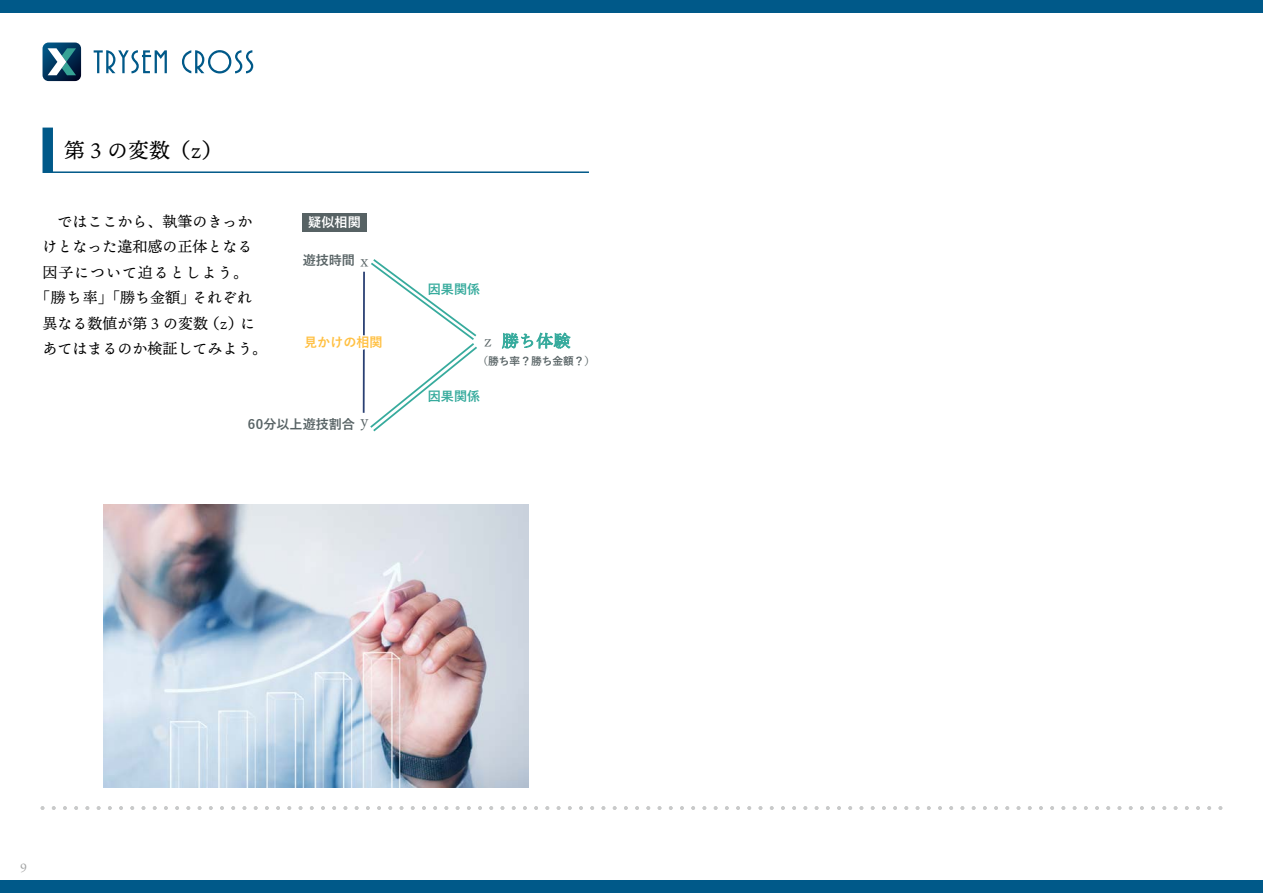
<style>
.page{position:relative;width:1263px;height:893px;background:#fff}
.page>*{position:absolute;margin:0;border:0;box-sizing:border-box;transform-origin:0 0}
.t1{font:21px "Ten Mincho Text";color:#000}
.t2{font:16.65px "Yu Mincho";color:#586365}
.t3{font:15px "Ten Mincho Text";color:#000}
.t4{font:15px "Ten Mincho Text";letter-spacing:.06em;color:#000}
.t5{font:700 13.2px "Yu Gothic";color:#fff}
.t6{font:700 13.05px "Yu Gothic";color:#586365}
.t7{font:700 13.05px "Yu Gothic";color:#37ab9d}
.t8{font:700 13.05px "Yu Gothic";color:#ffc042}
.t9{font:12px "Ten Mincho Text";color:#9fa0a0}
.t10{font:700 10.65px "Yu Gothic";color:#586365}
</style>
<div class="page">
<div style="left:0;top:0;width:1263px;height:13px;background:#005989"></div>
<div style="left:0;top:880px;width:1263px;height:13px;background:#005989"></div>
<svg style="left:94px;top:50px;width:73px;height:23px"></svg>
<svg style="left:182px;top:50px;width:71px;height:23px"></svg>
<svg style="left:43px;top:43px;width:38px;height:38px"></svg>
<svg style="left:41px;top:806px;width:3px;height:4px"></svg>
<svg style="left:52px;top:806px;width:1159px;height:4px"></svg>
<svg style="left:1218px;top:806px;width:4px;height:4px"></svg>
<svg style="left:43px;top:128px;width:546px;height:45px"></svg>
<div style="left:302px;top:213px;width:65px;height:19px;background:#576264"></div>
<svg style="left:502px;top:332px;width:68px;height:17px"></svg>
<svg style="left:362px;top:259px;width:115px;height:172px"></svg>
<img style="left:103px;top:504px;width:425px;height:284px">
<h1 class="t1" style="left:64px;top:139px;width:160px">第 3 の変数（z）</h1>
<p class="t3" style="left:43px;top:213px;width:211px">　ではここから、執筆のきっか</p>
<p class="t3" style="left:43px;top:238px;width:211px">けとなった違和感の正体となる</p>
<p class="t4" style="left:43px;top:264px;width:207px">因子について迫るとしよう。</p>
<p class="t3" style="left:35px;top:289px;width:219px">「勝ち率」「勝ち金額」それぞれ</p>
<p class="t3" style="left:43px;top:315px;width:214px">異なる数値が第 3 の変数（z）に</p>
<p class="t3" style="left:43px;top:340px;width:226px">あてはまるのか検証してみよう。</p>
<p class="t5" style="left:308px;top:215px;width:54px">疑似相関</p>
<p class="t6" style="left:303px;top:253px;width:54px">遊技時間</p>
<p class="t2" style="left:360px;top:245px;width:9px">x</p>
<p class="t8" style="left:304px;top:335px;width:80px">見かけの相関</p>
<p class="t6" style="left:248px;top:416px;width:109px">60分以上遊技割合</p>
<p class="t2" style="left:360px;top:406px;width:10px">y</p>
<p class="t7" style="left:428px;top:281px;width:54px">因果関係</p>
<p class="t10" style="left:477px;top:356px;width:119px">（勝ち率？勝ち金額？）</p>
<p class="t7" style="left:428px;top:389px;width:54px">因果関係</p>
<p class="t9" style="left:20px;top:861px;width:8px">9</p>
</div>
